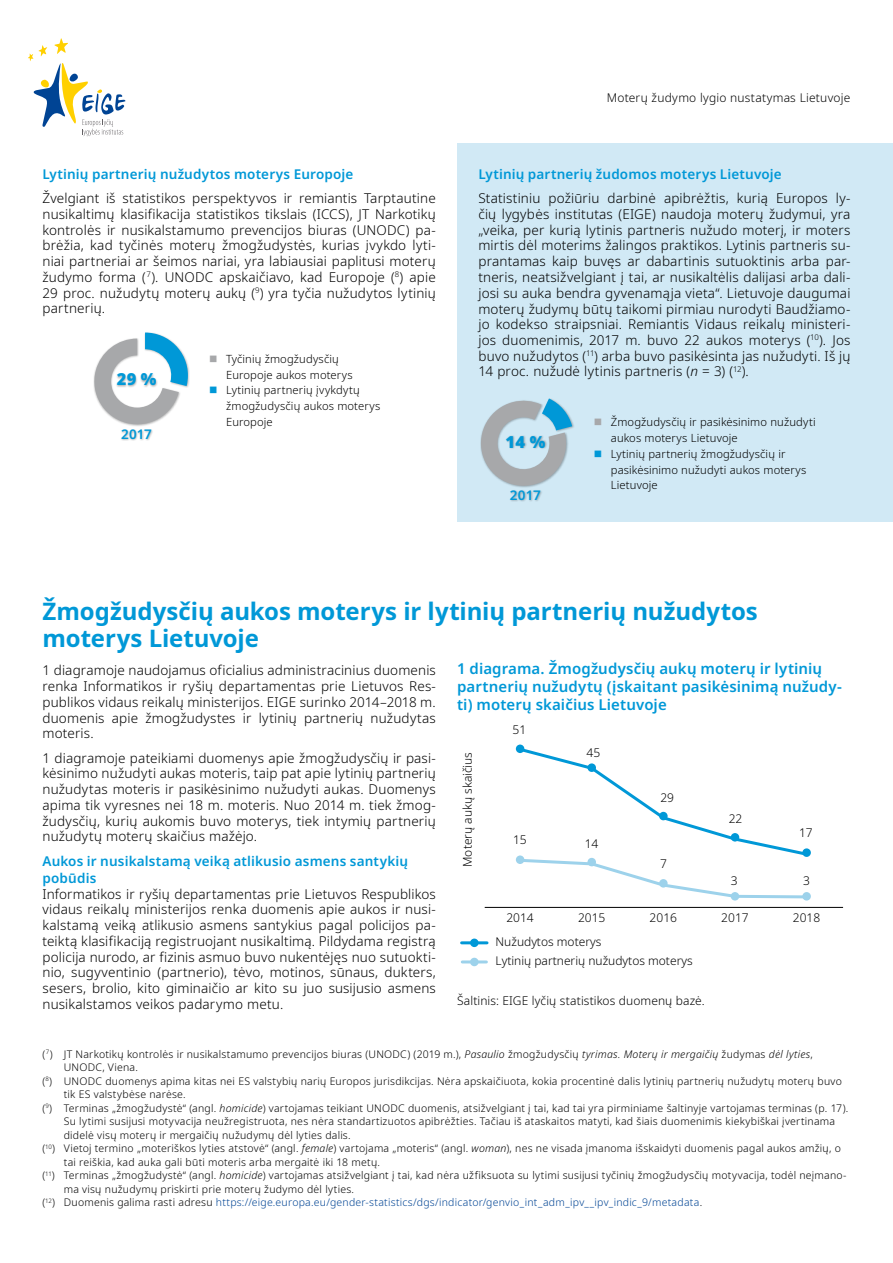
<style>
.page{position:relative;width:893px;height:1263px;background:#fff}
.page>*{position:absolute;margin:0;border:0;box-sizing:border-box;transform-origin:0 0}
.Headlines{font:700 24px/27px "Noto Sans";letter-spacing:-.005em;color:#0098d7}
.t1{font:900 16.5px "Noto Sans";color:#0098d7}
.Boxes_headlines{font:600 15px/18px "Noto Sans";letter-spacing:.005em;color:#0098d7}
.Body_text{font:300 13.5px/15.8px "Noto Sans";letter-spacing:.01em;color:#000;text-align:justify}
.Subheadlines{font:600 13.5px/16.5px "Noto Sans";letter-spacing:.01em;color:#0098d7}
.Table_text_small{font:300 12px "Noto Sans";color:#000}
.Table_text_small-2{font:300 11.25px/15.8px "Noto Sans";letter-spacing:.01em;color:#000}
.Footnote{font:300 10.5px/13.5px "Noto Sans";letter-spacing:.02em;color:#000}
.Footnote-2{font:300 10.5px "Noto Sans";letter-spacing:.02em;color:#004494}
.s1{color:#a7a8aa}
.s2{color:#0098d7}
.s3{font-style:italic}
.s4{color:#000}
</style>
<div class="page">
<svg style="left:28px;top:38px;width:97px;height:98px"></svg>
<div style="left:93px;top:332px;width:98px;height:109px;background:#000;opacity:.3"></div>
<svg style="left:94px;top:333px;width:94px;height:96px"></svg>
<div style="left:457px;top:144px;width:436px;height:378px;background:#d1e9f5"></div>
<div style="left:480px;top:398px;width:94px;height:104px;background:#000;opacity:.3"></div>
<svg style="left:480px;top:398px;width:92px;height:92px"></svg>
<hr style="left:485px;top:907px;width:358px;height:1px;background:#000">
<hr style="left:462px;top:960px;width:24px;height:3px;background:#9dd2eb">
<hr style="left:462px;top:941px;width:25px;height:3px;background:#0098d7">
<div style="left:470px;top:958px;width:9px;height:8px;background:#9dd2eb;border-radius:50%"></div>
<div style="left:470px;top:938px;width:9px;height:9px;background:#0098d7;border-radius:50%"></div>
<svg style="left:516px;top:744px;width:8px;height:9px"></svg>
<svg style="left:517px;top:746px;width:294px;height:154px"></svg>
<div style="left:516px;top:855px;width:8px;height:9px;background:#9dd2eb;border-radius:50%"></div>
<div style="left:587px;top:858px;width:9px;height:8px;background:#9dd2eb;border-radius:50%"></div>
<div style="left:659px;top:879px;width:9px;height:8px;background:#9dd2eb;border-radius:50%"></div>
<div style="left:731px;top:892px;width:8px;height:8px;background:#9dd2eb;border-radius:50%"></div>
<div style="left:802px;top:892px;width:9px;height:8px;background:#9dd2eb;border-radius:50%"></div>
<p class="Subheadlines" style="left:43px;top:166px;width:312px">Lytinių partnerių nužudytos moterys Europoje</p>
<p class="Body_text" style="left:43px;top:191px;width:395px">Žvelgiant iš statistikos perspektyvos ir remiantis Tarptautine nusikaltimų klasifikacija statistikos tikslais (ICCS), JT Narkotikų kontrolės ir nusikalstamumo prevencijos biuras (UNODC) pa&shy;brėžia, kad tyčinės moterų žmogžudystės, kurias įvykdo lyti&shy;niai partneriai ar šeimos nariai, yra labiausiai paplitusi moterų žudymo forma (<sup>7</sup>). UNODC apskaičiavo, kad Europoje (<sup>8</sup>) apie 29 proc. nužudytų moterų aukų (<sup>9</sup>) yra tyčia nužudytos lytinių partnerių.</p>
<p class="Table_text_small-2" style="left:226px;top:351px;width:128px;text-indent:-17px"><span class="s1">■</span> Tyčinių žmogžudysčių<br>Europoje aukos moterys</p>
<p class="Table_text_small-2" style="left:226px;top:383px;width:156px;text-indent:-17px"><span class="s2">■</span> Lytinių partnerių įvykdytų žmogžudysčių aukos moterys<br>Europoje</p>
<p class="t1" style="left:117px;top:367px;width:41px">29 %</p>
<p class="Subheadlines" style="left:121px;top:426px;width:32px">2017</p>
<p class="Table_text_small" style="left:607px;top:90px;width:245px">Moterų žudymo lygio nustatymas Lietuvoje</p>
<p class="Subheadlines" style="left:478px;top:166px;width:305px">Lytinių partnerių žudomos moterys Lietuvoje</p>
<p class="Body_text" style="left:478px;top:191px;width:374px">Statistiniu požiūriu darbinė apibrėžtis, kurią Europos ly&shy;čių lygybės institutas (EIGE) naudoja moterų žudymui, yra „veika, per kurią lytinis partneris nužudo moterį, ir moters mirtis dėl moterims žalingos praktikos. Lytinis partneris su&shy;prantamas kaip buvęs ar dabartinis sutuoktinis arba par&shy;tneris, neatsižvelgiant į tai, ar nusikaltėlis dalijasi arba dali&shy;josi su auka bendra gyvenamąja vieta“. Lietuvoje daugumai moterų žudymų būtų taikomi pirmiau nurodyti Baudžiamo&shy;jo kodekso straipsniai. Remiantis Vidaus reikalų ministeri&shy;jos duomenimis, 2017 m. buvo 22 aukos moterys (<sup>10</sup>). Jos buvo nužudytos (<sup>11</sup>) arba buvo pasikėsinta jas nužudyti. Iš jų 14 proc. nužudė lytinis partneris (<span class="s3">n</span> = 3) (<sup>12</sup>).</p>
<p class="Table_text_small-2" style="left:611px;top:415px;width:206px;text-indent:-17px"><span class="s1">■</span> Žmogžudysčių ir pasikėsinimo nužudyti aukos moterys Lietuvoje</p>
<p class="Table_text_small-2" style="left:611px;top:446px;width:197px;text-indent:-17px"><span class="s2">■</span> Lytinių partnerių žmogžudysčių ir pasikėsinimo nužudyti aukos moterys<br>Lietuvoje</p>
<p class="t1" style="left:506px;top:429px;width:41px">14 %</p>
<p class="Subheadlines" style="left:510px;top:487px;width:32px">2017</p>
<h2 class="Headlines" style="left:43px;top:598px;width:717px">Žmogžudysčių aukos moterys ir lytinių partnerių nužudytos moterys Lietuvoje</h2>
<p class="Body_text" style="left:43px;top:663px;width:395px">1 diagramoje naudojamus oficialius administracinius duomenis renka Informatikos ir ryšių departamentas prie Lietuvos Res&shy;publikos vidaus reikalų ministerijos. EIGE surinko 2014–2018 m. duomenis apie žmogžudystes ir lytinių partnerių nužudytas moteris.</p>
<p class="Body_text" style="left:43px;top:750px;width:395px">1 diagramoje pateikiami duomenys apie žmogžudysčių ir pasi&shy;kėsinimo nužudyti aukas moteris, taip pat apie lytinių partnerių nužudytas moteris ir pasikėsinimo nužudyti aukas. Duomenys apima tik vyresnes nei 18 m. moteris. Nuo 2014 m. tiek žmog&shy;žudysčių, kurių aukomis buvo moterys, tiek intymių partnerių nužudytų moterų skaičius mažėjo.</p>
<p class="Subheadlines" style="left:43px;top:853px;width:367px">Aukos ir nusikalstamą veiką atlikusio asmens santykių pobūdis</p>
<p class="Body_text" style="left:43px;top:886px;width:395px">Informatikos ir ryšių departamentas prie Lietuvos Respublikos vidaus reikalų ministerijos renka duomenis apie aukos ir nusi&shy;kalstamą veiką atlikusio asmens santykius pagal policijos pa&shy;teiktą klasifikaciją registruojant nusikaltimą. Pildydama registrą policija nurodo, ar fizinis asmuo buvo nukentėjęs nuo sutuokti&shy;nio, sugyventinio (partnerio), tėvo, motinos, sūnaus, dukters, sesers, brolio, kito giminaičio ar kito su juo susijusio asmens nusikalstamos veikos padarymo metu.</p>
<p class="Boxes_headlines" style="left:457px;top:660px;width:386px">1 diagrama. Žmogžudysčių aukų moterų ir lytinių partnerių nužudytų (įskaitant pasikėsinimą nužudy&shy;ti) moterų skaičius Lietuvoje</p>
<p class="Table_text_small" style="left:513px;top:721px;width:15px">51</p>
<p class="Table_text_small" style="left:586px;top:744px;width:15px">45</p>
<p class="Table_text_small" style="left:459px;top:867px;width:117px;rotate:-90deg">Moterų aukų skaičius</p>
<p class="Table_text_small" style="left:660px;top:789px;width:15px">29</p>
<p class="Table_text_small" style="left:729px;top:810px;width:15px">22</p>
<p class="Table_text_small" style="left:799px;top:824px;width:15px">17</p>
<p class="Table_text_small" style="left:513px;top:831px;width:15px">15</p>
<p class="Table_text_small" style="left:585px;top:836px;width:15px">14</p>
<p class="Table_text_small" style="left:660px;top:855px;width:8px">7</p>
<p class="Table_text_small" style="left:731px;top:872px;width:8px">3</p>
<p class="Table_text_small" style="left:803px;top:872px;width:8px">3</p>
<p class="Table_text_small" style="left:506px;top:909px;width:29px">2014</p>
<p class="Table_text_small" style="left:578px;top:909px;width:29px">2015</p>
<p class="Table_text_small" style="left:650px;top:909px;width:29px">2016</p>
<p class="Table_text_small" style="left:721px;top:909px;width:29px">2017</p>
<p class="Table_text_small" style="left:793px;top:909px;width:29px">2018</p>
<p class="Table_text_small" style="left:496px;top:933px;width:107px">Nužudytos moterys</p>
<p class="Table_text_small" style="left:496px;top:953px;width:199px">Lytinių partnerių nužudytos moterys</p>
<p class="Table_text_small" style="left:457px;top:992px;width:249px">Šaltinis: EIGE lyčių statistikos duomenų bazė.</p>
<p class="Footnote" style="left:64px;top:1047px;width:751px;text-indent:-21px">(<sup>7</sup>) JT Narkotikų kontrolės ir nusikalstamumo prevencijos biuras (UNODC) (2019 m.), <span class="s3">Pasaulio</span> žmogžudysčių <span class="s3">tyrimas. Moterų ir mergaičių</span> žudymas <span class="s3">dėl lyties</span>,<br>UNODC, Viena.</p>
<p class="Footnote" style="left:64px;top:1074px;width:780px;text-indent:-21px">(<sup>8</sup>) UNODC duomenys apima kitas nei ES valstybių narių Europos jurisdikcijas. Nėra apskaičiuota, kokia procentinė dalis lytinių partnerių nužudytų moterų buvo tik ES valstybėse narėse.</p>
<p class="Footnote" style="left:64px;top:1101px;width:786px;text-indent:-21px">(<sup>9</sup>) Terminas „žmogžudystė“ (angl. <span class="s3">homicide</span>) vartojamas teikiant UNODC duomenis, atsižvelgiant į tai, kad tai yra pirminiame šaltinyje vartojamas terminas (p. 17).<br>Su lytimi susijusi motyvacija neužregistruota, nes nėra standartizuotos apibrėžties. Tačiau iš ataskaitos matyti, kad šiais duomenimis kiekybiškai įvertinama didelė visų moterų ir mergaičių nužudymų dėl lyties dalis.</p>
<p class="Footnote" style="left:64px;top:1142px;width:779px;text-indent:-21px">(<sup>10</sup>) Vietoj termino „moteriškos lyties atstovė“ (angl. <span class="s3">female</span>) vartojama „moteris“ (angl. <span class="s3">woman</span>), nes ne visada įmanoma išskaidyti duomenis pagal aukos amžių, o tai reiškia, kad auka gali būti moteris arba mergaitė iki 18 metų.</p>
<p class="Footnote" style="left:64px;top:1169px;width:784px;text-indent:-21px">(<sup>11</sup>) Terminas „žmogžudystė“ (angl. <span class="s3">homicide</span>) vartojamas atsižvelgiant į tai, kad nėra užfiksuota su lytimi susijusi tyčinių žmogžudysčių motyvacija, todėl neįmano&shy;ma visų nužudymų priskirti prie moterų žudymo dėl lyties.</p>
<p class="Footnote-2" style="left:43px;top:1195px;width:661px"><span class="s4">(</span><sup>12</sup><span class="s4">) Duomenis galima rasti adresu</span> https://eige.europa.eu/gender-statistics/dgs/indicator/genvio_int_adm_ipv__ipv_indic_9/metadata<span class="s4">.</span></p>
</div>
